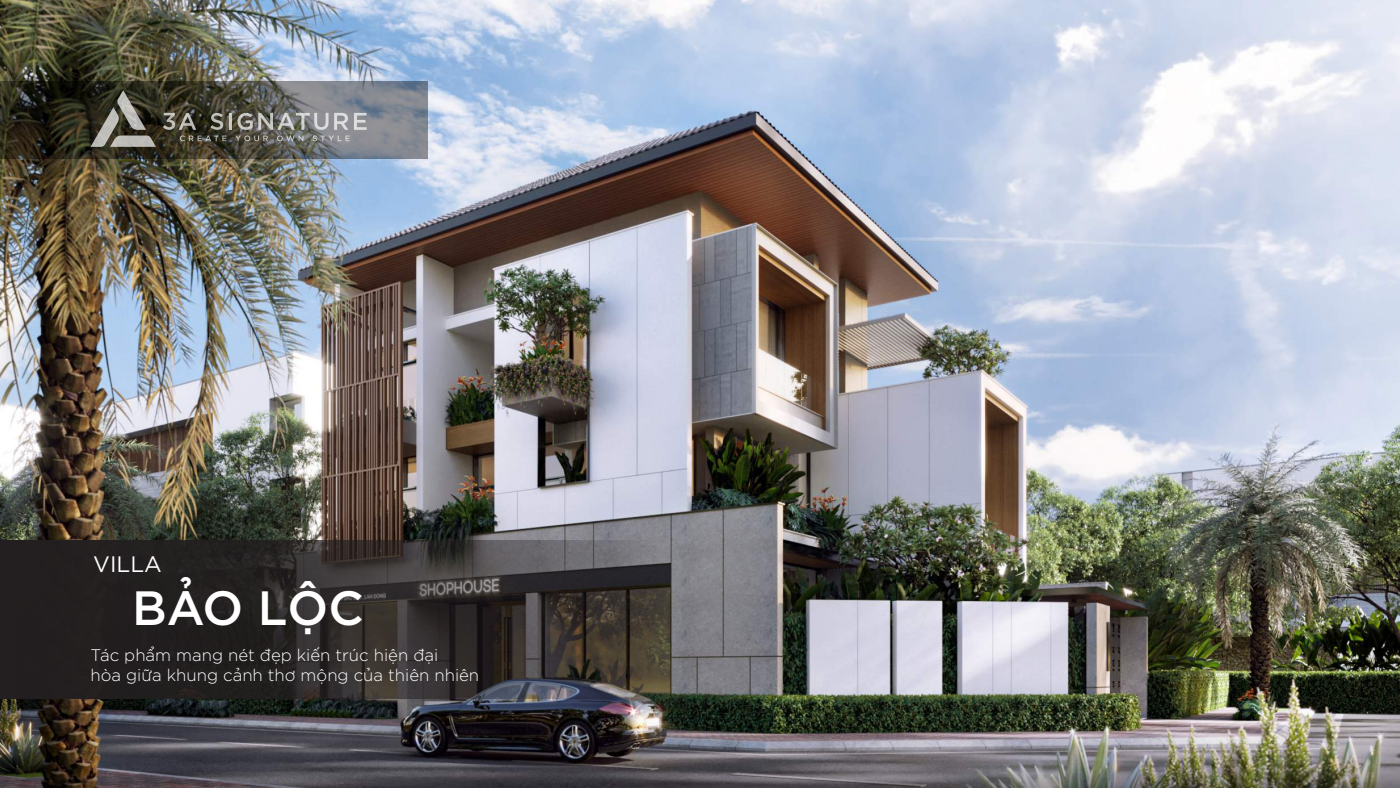
<style>
.page{position:relative;width:1400px;height:788px;background:#fff}
.page>*{position:absolute;margin:0;border:0;box-sizing:border-box;transform-origin:0 0}
.t1{font:48.04px "SVN Gotham";color:#fff}
.t2{font:22.31px "SVN Gotham";color:#fff}
.t3{font:300 16.8px/20.1px "SVN Gotham";color:#fff}
</style>
<div class="page">
<img style="left:0;top:0;width:1400px;height:788px">
<svg style="left:0;top:540px;width:661px;height:158px;background:#322d2d"></svg>
<svg style="left:0;top:81px;width:428px;height:78px;background:#4e4f4a"></svg>
<svg style="left:91px;top:90px;width:65px;height:57px;background:#5f5e53"></svg>
<hr style="left:229px;top:113px;width:3px;height:17px;background:#fff">
<svg style="left:163px;top:113px;width:64px;height:28px;background:#514f42"></svg>
<svg style="left:235px;top:113px;width:132px;height:28px;background:#8a8a88"></svg>
<h2 class="t2" style="left:93px;top:548px;width:70px">VILLA</h2>
<h1 class="t1" style="left:132px;top:570px;width:233px">BẢO LỘC</h1>
<p class="t3" style="left:91px;top:644px;width:390px">Tác phẩm mang nét đẹp kiến trúc hiện đại<br>hòa giữa khung cảnh thơ mộng của thiên nhiên</p>
</div>
